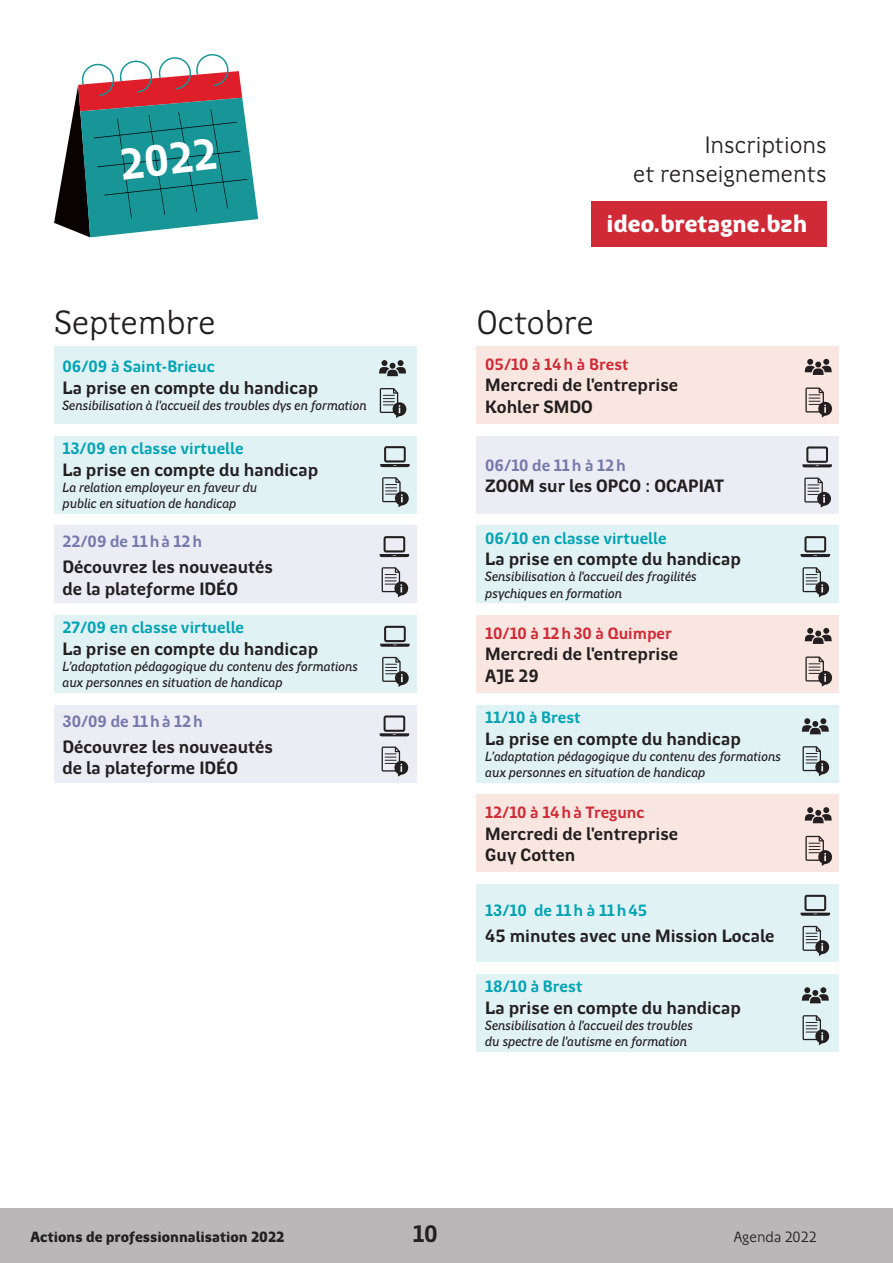
<style>
.page{position:relative;width:893px;height:1263px;background:#fff}
.page>*{position:absolute;margin:0;border:0;box-sizing:border-box;transform-origin:0 0}
.titre_page{font:700 44.25px "Region Bretagne New";color:#fff}
.titre_page-2{font:33.9px "Region Bretagne New";color:#231f20}
.t1{font:900 24.45px "Region Bretagne New";color:#fff}
.titre_page-3{font:24px/28.8px "Region Bretagne New";color:#231f20;text-align:right}
.ACTION_AXE1{font:700 24px "Region Bretagne New";color:#231f20}
.ACTION_AXE1-2{font:700 18px/21.6px "Region Bretagne New";color:#231f20}
.ACTION_AXE1-3{font:700 16.5px "Region Bretagne New";color:#00a3b3}
.ACTION_AXE1-4{font:700 16.5px "Region Bretagne New";color:#cf2a36}
.ACTION_AXE1-5{font:700 16.5px "Region Bretagne New";color:#7578ab}
.t2{font:900 15px "Region Bretagne New";color:#231f20}
.titre_page-4{font:15px "Region Bretagne New";color:#231f20}
.ACTION_AXE1-6{font:italic 500 13.5px/16.2px "Region Bretagne New";letter-spacing:-.01em;color:#231f20}
</style>
<div class="page">
<div style="left:0;top:1209px;width:893px;height:54px;background:#bab7b8"></div>
<div style="left:591px;top:201px;width:236px;height:46px;background:#cf2a36"></div>
<svg style="left:54px;top:54px;width:204px;height:183px"></svg>
<div style="left:477px;top:436px;width:362px;height:77px;background:#ebecf4"></div>
<svg style="left:804px;top:478px;width:27px;height:30px"></svg>
<svg style="left:802px;top:446px;width:30px;height:21px"></svg>
<div style="left:54px;top:526px;width:362px;height:77px;background:#ebecf4"></div>
<svg style="left:382px;top:567px;width:27px;height:30px"></svg>
<svg style="left:380px;top:536px;width:29px;height:21px"></svg>
<div style="left:54px;top:705px;width:362px;height:77px;background:#ebecf4"></div>
<svg style="left:382px;top:746px;width:27px;height:31px"></svg>
<svg style="left:380px;top:715px;width:29px;height:21px"></svg>
<div style="left:477px;top:526px;width:362px;height:77px;background:#e1f2f5"></div>
<svg style="left:802px;top:567px;width:28px;height:30px"></svg>
<svg style="left:800px;top:536px;width:30px;height:21px"></svg>
<div style="left:54px;top:436px;width:362px;height:77px;background:#e1f2f5"></div>
<div style="left:477px;top:884px;width:362px;height:78px;background:#e1f2f5"></div>
<svg style="left:802px;top:926px;width:28px;height:30px"></svg>
<svg style="left:800px;top:895px;width:30px;height:21px"></svg>
<div style="left:477px;top:974px;width:362px;height:77px;background:#e1f2f5"></div>
<svg style="left:802px;top:1015px;width:28px;height:30px"></svg>
<svg style="left:802px;top:987px;width:27px;height:16px"></svg>
<div style="left:54px;top:346px;width:362px;height:78px;background:#e1f2f5"></div>
<svg style="left:382px;top:477px;width:27px;height:30px"></svg>
<svg style="left:380px;top:446px;width:30px;height:21px"></svg>
<div style="left:54px;top:615px;width:362px;height:78px;background:#e1f2f5"></div>
<svg style="left:382px;top:657px;width:27px;height:30px"></svg>
<svg style="left:380px;top:626px;width:30px;height:21px"></svg>
<svg style="left:380px;top:388px;width:27px;height:30px"></svg>
<svg style="left:379px;top:360px;width:27px;height:16px"></svg>
<div style="left:477px;top:705px;width:362px;height:77px;background:#e1f2f5"></div>
<svg style="left:802px;top:746px;width:28px;height:30px"></svg>
<svg style="left:802px;top:718px;width:27px;height:16px"></svg>
<div style="left:477px;top:346px;width:362px;height:78px;background:#f9e6e0"></div>
<svg style="left:805px;top:359px;width:27px;height:16px"></svg>
<svg style="left:805px;top:387px;width:28px;height:31px"></svg>
<div style="left:477px;top:615px;width:362px;height:78px;background:#f9e6e0"></div>
<svg style="left:805px;top:628px;width:27px;height:16px"></svg>
<svg style="left:805px;top:656px;width:28px;height:31px"></svg>
<div style="left:477px;top:795px;width:362px;height:77px;background:#f9e6e0"></div>
<svg style="left:805px;top:807px;width:27px;height:16px"></svg>
<svg style="left:805px;top:836px;width:28px;height:30px"></svg>
<p class="titre_page" style="left:118px;top:140px;width:99px;rotate:-6deg">2022</p>
<p class="titre_page-3" style="left:633px;top:131px;width:195px">Inscriptions<br>et renseignements</p>
<p class="t1" style="left:607px;top:210px;width:202px">ideo.bretagne.bzh</p>
<p class="titre_page-2" style="left:54px;top:304px;width:163px">Septembre</p>
<p class="titre_page-2" style="left:477px;top:304px;width:119px">Octobre</p>
<p class="ACTION_AXE1-3" style="left:63px;top:358px;width:154px">06/09 à Saint-Brieuc</p>
<p class="ACTION_AXE1-2" style="left:63px;top:377px;width:257px">La prise en compte du handicap</p>
<p class="ACTION_AXE1-6" style="left:63px;top:398px;width:306px">Sensibilisation à l'accueil des troubles dys en formation</p>
<p class="ACTION_AXE1-3" style="left:63px;top:439px;width:183px">13/09 en classe virtuelle</p>
<p class="ACTION_AXE1-2" style="left:63px;top:459px;width:257px">La prise en compte du handicap</p>
<p class="ACTION_AXE1-6" style="left:63px;top:479px;width:197px">La relation employeur en faveur du public en situation de handicap</p>
<p class="ACTION_AXE1-5" style="left:63px;top:533px;width:141px">22/09 de 11hà 12h</p>
<p class="ACTION_AXE1-2" style="left:63px;top:557px;width:212px">Découvrez les nouveautés de la plateforme IDÉO</p>
<p class="ACTION_AXE1-3" style="left:63px;top:619px;width:183px">27/09 en classe virtuelle</p>
<p class="ACTION_AXE1-2" style="left:63px;top:638px;width:257px">La prise en compte du handicap</p>
<p class="ACTION_AXE1-6" style="left:63px;top:659px;width:297px">L’adaptation pédagogique du contenu des formations aux personnes en situation de handicap</p>
<p class="ACTION_AXE1-5" style="left:63px;top:712px;width:142px">30/09 de 11hà 12h</p>
<p class="ACTION_AXE1-2" style="left:63px;top:736px;width:212px">Découvrez les nouveautés de la plateforme IDÉO</p>
<p class="ACTION_AXE1-4" style="left:485px;top:355px;width:145px">05/10 à 14h à Brest</p>
<p class="ACTION_AXE1-2" style="left:485px;top:375px;width:194px">Mercredi de l'entreprise<br>Kohler SMDO</p>
<p class="ACTION_AXE1-5" style="left:485px;top:456px;width:142px">06/10 de 11h à 12h</p>
<p class="ACTION_AXE1-2" style="left:485px;top:476px;width:240px">ZOOM sur les OPCO : OCAPIAT</p>
<p class="ACTION_AXE1-3" style="left:485px;top:529px;width:183px">06/10 en classe virtuelle</p>
<p class="ACTION_AXE1-2" style="left:485px;top:549px;width:257px">La prise en compte du handicap</p>
<p class="ACTION_AXE1-6" style="left:485px;top:569px;width:213px">Sensibilisation à l'accueil des fragilités psychiques en formation</p>
<p class="ACTION_AXE1-4" style="left:485px;top:624px;width:188px">10/10 à 12h30 à Quimper</p>
<p class="ACTION_AXE1-2" style="left:485px;top:644px;width:194px">Mercredi de l'entreprise<br>AJE 29</p>
<p class="ACTION_AXE1-3" style="left:485px;top:708px;width:97px">11/10 à Brest</p>
<p class="ACTION_AXE1-2" style="left:485px;top:728px;width:257px">La prise en compte du handicap</p>
<p class="ACTION_AXE1-6" style="left:485px;top:748px;width:297px">L’adaptation pédagogique du contenu des formations aux personnes en situation de handicap</p>
<p class="ACTION_AXE1-4" style="left:485px;top:803px;width:161px">12/10 à 14hà Tregunc</p>
<p class="ACTION_AXE1-2" style="left:485px;top:823px;width:194px">Mercredi de l'entreprise<br>Guy Cotten</p>
<p class="ACTION_AXE1-3" style="left:485px;top:902px;width:164px">13/10 de 11h à 11h45</p>
<p class="ACTION_AXE1-2" style="left:485px;top:926px;width:291px">45 minutes avec une Mission Locale</p>
<p class="ACTION_AXE1-3" style="left:485px;top:977px;width:99px">18/10 à Brest</p>
<p class="ACTION_AXE1-2" style="left:485px;top:997px;width:257px">La prise en compte du handicap</p>
<p class="ACTION_AXE1-6" style="left:485px;top:1017px;width:209px">Sensibilisation à l'accueil des troubles du spectre de l'autisme en formation</p>
<p class="t2" style="left:31px;top:1228px;width:255px">Actions de professionnalisation 2022</p>
<p class="ACTION_AXE1" style="left:413px;top:1220px;width:27px">10</p>
<p class="titre_page-4" style="left:734px;top:1228px;width:84px">Agenda 2022</p>
</div>
